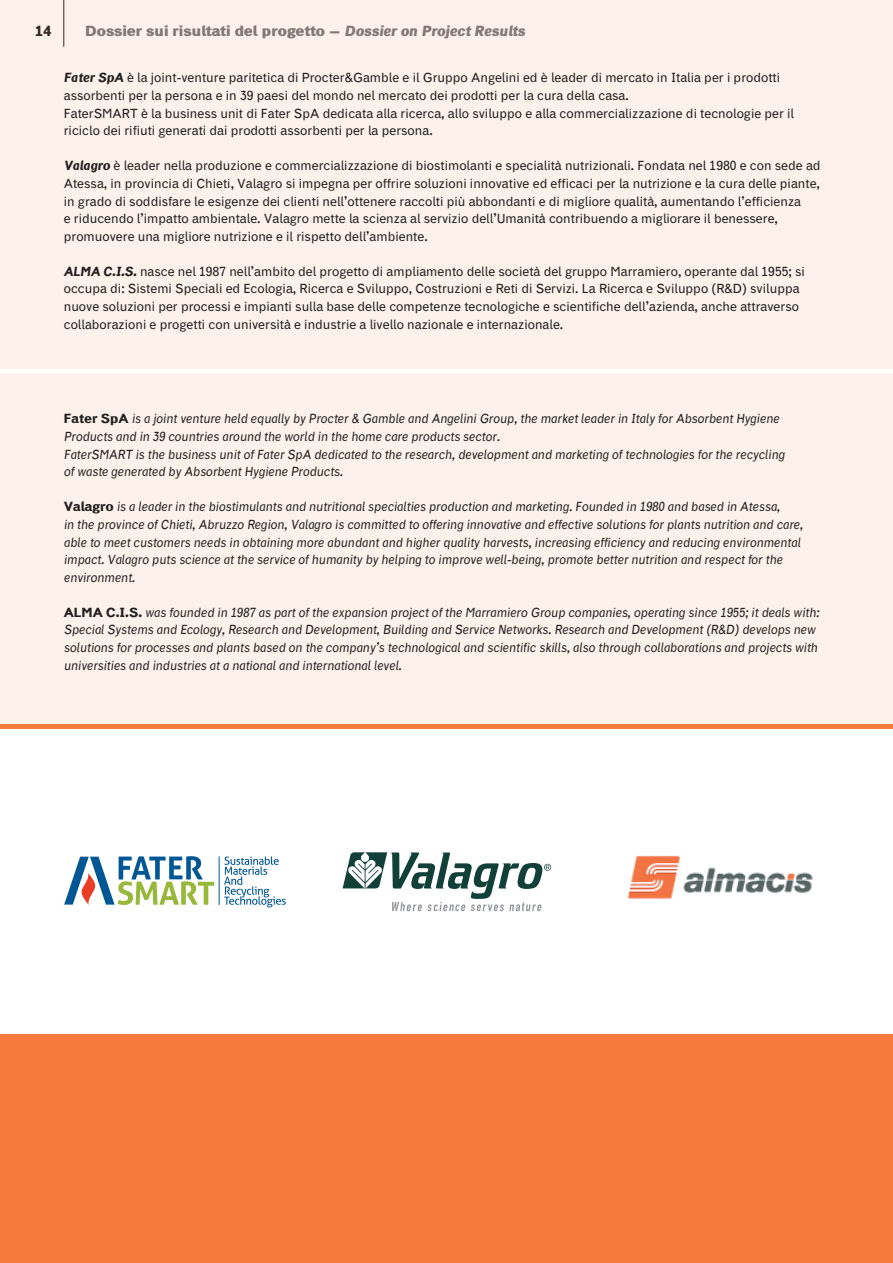
<style>
.page{position:relative;width:893px;height:1263px;background:#fff}
.page>*{position:absolute;margin:0;border:0;box-sizing:border-box;transform-origin:0 0}
.t1{font:900 15px "DF Dejavu Pro";color:#76787b}
.t2{font:700 15px "DF Dejavu Pro";color:#231f20}
.t3{font:13.5px/17.5px "DF Dejavu Pro";color:#231f20}
.t4{font:italic 13.5px/17.5px "DF Dejavu Pro";color:#231f20}
.s1{font-style:italic}
.s2{font-weight:700;font-style:italic}
.s3{font-weight:700;font-style:normal}
</style>
<div class="page">
<div style="left:0;top:1035px;width:893px;height:228px;background:#f47b3b"></div>
<div style="left:0;top:724px;width:893px;height:5px;background:#f47b3b"></div>
<div style="left:0;top:0;width:893px;height:727px;background:#fdf2eb"></div>
<hr style="left:0;top:369px;width:893px;height:4px;background:#fff">
<hr style="left:219px;top:857px;width:1px;height:47px;background:#015794">
<svg style="left:64px;top:856px;width:150px;height:49px"></svg>
<svg style="left:224px;top:856px;width:62px;height:51px"></svg>
<svg style="left:343px;top:852px;width:208px;height:59px"></svg>
<img style="left:627px;top:855px;width:186px;height:44px">
<p class="t2" style="left:35px;top:21px;width:18px">14</p>
<p class="t1" style="left:85px;top:21px;width:441px">Dossier sui risultati del progetto – <span class="s1">Dossier on Project Results</span></p>
<p class="t3" style="left:64px;top:69px;width:732px"><span class="s2">Fater SpA</span> è la joint-venture paritetica di Procter&amp;Gamble e il Gruppo Angelini ed è leader di mercato in Italia per i prodotti assorbenti per la persona e in 39 paesi del mondo nel mercato dei prodotti per la cura della casa.<br>FaterSMART è la business unit di Fater SpA dedicata alla ricerca, allo sviluppo e alla commercializzazione di tecnologie per il riciclo dei rifiuti generati dai prodotti assorbenti per la persona.</p>
<p class="t3" style="left:64px;top:157px;width:758px"><span class="s2">Valagro</span> è leader nella produzione e commercializzazione di biostimolanti e specialità nutrizionali. Fondata nel 1980 e con sede ad Atessa, in provincia di Chieti, Valagro si impegna per offrire soluzioni innovative ed efficaci per la nutrizione e la cura delle piante, in grado di soddisfare le esigenze dei clienti nell’ottenere raccolti più abbondanti e di migliore qualità, aumentando l’efficienza<br>e riducendo l’impatto ambientale. Valagro mette la scienza al servizio dell’Umanità contribuendo a migliorare il benessere, promuovere una migliore nutrizione e il rispetto dell’ambiente.</p>
<p class="t3" style="left:64px;top:262px;width:743px"><span class="s2">ALMA C.I.S.</span> nasce nel 1987 nell’ambito del progetto di ampliamento delle società del gruppo Marramiero, operante dal 1955; si occupa di: Sistemi Speciali ed Ecologia, Ricerca e Sviluppo, Costruzioni e Reti di Servizi. La Ricerca e Sviluppo (R&amp;D) sviluppa nuove soluzioni per processi e impianti sulla base delle competenze tecnologiche e scientifiche dell’azienda, anche attraverso collaborazioni e progetti con università e industrie a livello nazionale e internazionale.</p>
<p class="t4" style="left:64px;top:410px;width:723px"><span class="s3">Fater SpA</span> is a joint venture held equally by Procter &amp; Gamble and Angelini Group, the market leader in Italy for Absorbent Hygiene Products and in 39 countries around the world in the home care products sector.<br>FaterSMART is the business unit of Fater SpA dedicated to the research, development and marketing of technologies for the recycling of waste generated by Absorbent Hygiene Products.</p>
<p class="t4" style="left:64px;top:498px;width:741px"><span class="s3">Valagro</span> is a leader in the biostimulants and nutritional specialties production and marketing. Founded in 1980 and based in Atessa,<br>in the province of Chieti, Abruzzo Region, Valagro is committed to offering innovative and effective solutions for plants nutrition and care, able to meet customers needs in obtaining more abundant and higher quality harvests, increasing efficiency and reducing environmental impact. Valagro puts science at the service of humanity by helping to improve well-being, promote better nutrition and respect for the environment.</p>
<p class="t4" style="left:64px;top:603px;width:757px"><span class="s3">ALMA C.I.S.</span> was founded in 1987 as part of the expansion project of the Marramiero Group companies, operating since 1955; it deals with:<br>Special Systems and Ecology, Research and Development, Building and Service Networks. Research and Development (R&amp;D) develops new solutions for processes and plants based on the company’s technological and scientific skills, also through collaborations and projects with universities and industries at a national and international level.</p>
</div>
